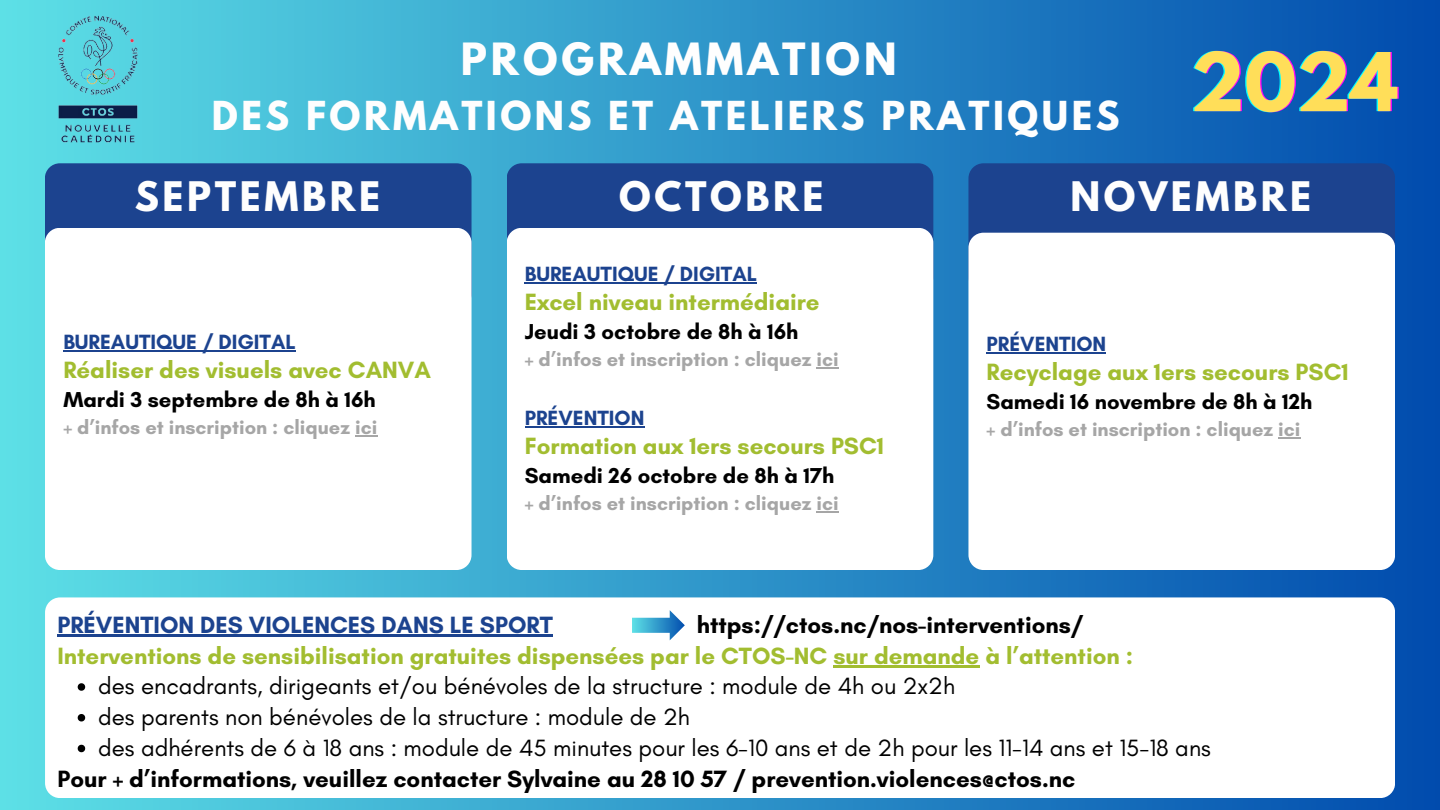
<style>
.page{position:relative;width:1440px;height:810px;background:#fff}
.page>*{position:absolute;margin:0;border:0;box-sizing:border-box;transform-origin:0 0}
.t1{font:700 39.4px "League Spartan";letter-spacing:.1em;color:#fefefe}
.t2{font:700 36.1px "League Spartan";letter-spacing:.1em;color:#fefefe}
.t3{font:700 35.4px "League Spartan";letter-spacing:.1em;color:#fefefe}
.t4{font:700 24px/30.8px "Glacial Indifference";color:#a2bd30}
.t5{font:24px "Glacial Indifference";color:#000}
.t6{font:700 24px "Glacial Indifference";color:#000}
.t7{font:700 24px "Glacial Indifference";color:#1c438f}
.t8{font:700 22px "Glacial Indifference";color:#000}
.t9{font:700 21px "Glacial Indifference";color:#1c438f}
.t10{font:700 20px "Glacial Indifference";color:#a6a6a6}
.s1{color:#000}
</style>
<div class="page">
<div style="left:0;top:0;width:1440px;height:810px;background:linear-gradient(to right,#5de0e6,#014bad)"></div>
<div style="left:45px;top:163px;width:427px;height:65px;background:#1c438f"></div>
<svg style="left:45px;top:228px;width:427px;height:342px"></svg>
<div style="left:507px;top:163px;width:426px;height:129px;background:#1c438f;border-radius:15px"></div>
<svg style="left:507px;top:228px;width:426px;height:342px"></svg>
<div style="left:968px;top:163px;width:427px;height:70px;background:#1c438f"></div>
<svg style="left:968px;top:233px;width:427px;height:337px"></svg>
<img style="left:45px;top:4px;width:105px;height:150px">
<div style="left:45px;top:597px;width:1350px;height:201px;background:#fff;border-radius:15px"></div>
<hr style="left:57px;top:634px;width:496px;height:3px;background:#1c438f">
<hr style="left:833px;top:665px;width:146px;height:2px;background:#a2bd30">
<svg style="left:78px;top:683px;width:7px;height:8px"></svg>
<svg style="left:78px;top:714px;width:7px;height:7px"></svg>
<svg style="left:78px;top:745px;width:7px;height:7px"></svg>
<svg style="left:632px;top:610px;width:53px;height:30px"></svg>
<hr style="left:63px;top:351px;width:233px;height:1px;background:#1c438f">
<hr style="left:355px;top:435px;width:22px;height:2px;background:#a6a6a6">
<hr style="left:525px;top:426px;width:119px;height:2px;background:#1c438f">
<hr style="left:817px;top:511px;width:22px;height:2px;background:#a6a6a6">
<hr style="left:987px;top:352px;width:119px;height:2px;background:#1c438f">
<hr style="left:1278px;top:437px;width:23px;height:2px;background:#a6a6a6">
<hr style="left:525px;top:282px;width:232px;height:2px;background:#1c438f">
<hr style="left:817px;top:367px;width:22px;height:2px;background:#a6a6a6">
<p class="t1" style="left:461px;top:40px;width:437px">PROGRAMMATION</p>
<p class="t3" style="left:212px;top:98px;width:1189px">DES FORMATIONS ET ATELIERS PRATIQUES <sup>2024</sup></p>
<h2 class="t2" style="left:135px;top:178px;width:247px">SEPTEMBRE</h2>
<h1 class="t2" style="left:619px;top:178px;width:206px">OCTOBRE</h1>
<h2 class="t2" style="left:1070px;top:178px;width:242px">NOVEMBRE</h2>
<p class="t9" style="left:63px;top:329px;width:234px">BUREAUTIQUE / DIGITAL</p>
<p class="t4" style="left:63px;top:355px;width:369px">Réaliser des visuels avec CANVA</p>
<p class="t8" style="left:63px;top:386px;width:314px">Mardi 3 septembre de 8h à 16h</p>
<p class="t10" style="left:63px;top:415px;width:315px">+ d’infos et inscription : cliquez ici</p>
<p class="t9" style="left:525px;top:261px;width:234px">BUREAUTIQUE / DIGITAL</p>
<p class="t4" style="left:525px;top:286px;width:296px">Excel niveau intermédiaire</p>
<p class="t8" style="left:525px;top:318px;width:275px">Jeudi 3 octobre de 8h à 16h</p>
<h3 class="t10" style="left:525px;top:347px;width:315px">+ d’infos et inscription : cliquez ici</h3>
<p class="t9" style="left:525px;top:405px;width:121px">PRÉVENTION</p>
<p class="t4" style="left:525px;top:430px;width:361px">Formation aux 1ers secours PSC1</p>
<h2 class="t8" style="left:525px;top:462px;width:311px">Samedi 26 octobre de 8h à 17h</h2>
<p class="t10" style="left:525px;top:491px;width:315px">+ d’infos et inscription : cliquez ici</p>
<p class="t9" style="left:987px;top:331px;width:121px">PRÉVENTION</p>
<p class="t4" style="left:987px;top:356px;width:364px">Recyclage aux 1ers secours PSC1</p>
<p class="t8" style="left:987px;top:388px;width:327px">Samedi 16 novembre de 8h à 12h</p>
<h3 class="t10" style="left:987px;top:417px;width:315px">+ d’infos et inscription : cliquez ici</h3>
<p class="t7" style="left:57px;top:610px;width:497px">PRÉVENTION DES VIOLENCES DANS LE SPORT</p>
<p class="t4" style="left:57px;top:609px;width:1077px;text-indent:639px"><span class="s1">https://ctos.nc/nos-interventions/<br></span>Interventions de sensibilisation gratuites dispensées par le CTOS-NC sur demande à l’attention :</p>
<p class="t5" style="left:98px;top:672px;width:859px">des encadrants, dirigeants et/ou bénévoles de la structure : module de 4h ou 2x2h</p>
<h2 class="t5" style="left:98px;top:702px;width:593px">des parents non bénévoles de la structure : module de 2h</h2>
<p class="t5" style="left:98px;top:733px;width:1114px">des adhérents de 6 à 18 ans : module de 45 minutes pour les 6-10 ans et de 2h pour les 11-14 ans et 15-18 ans</p>
<p class="t6" style="left:57px;top:764px;width:1019px">Pour + d’informations, veuillez contacter Sylvaine au 28 10 57 / prevention.violences@ctos.nc</p>
</div>
